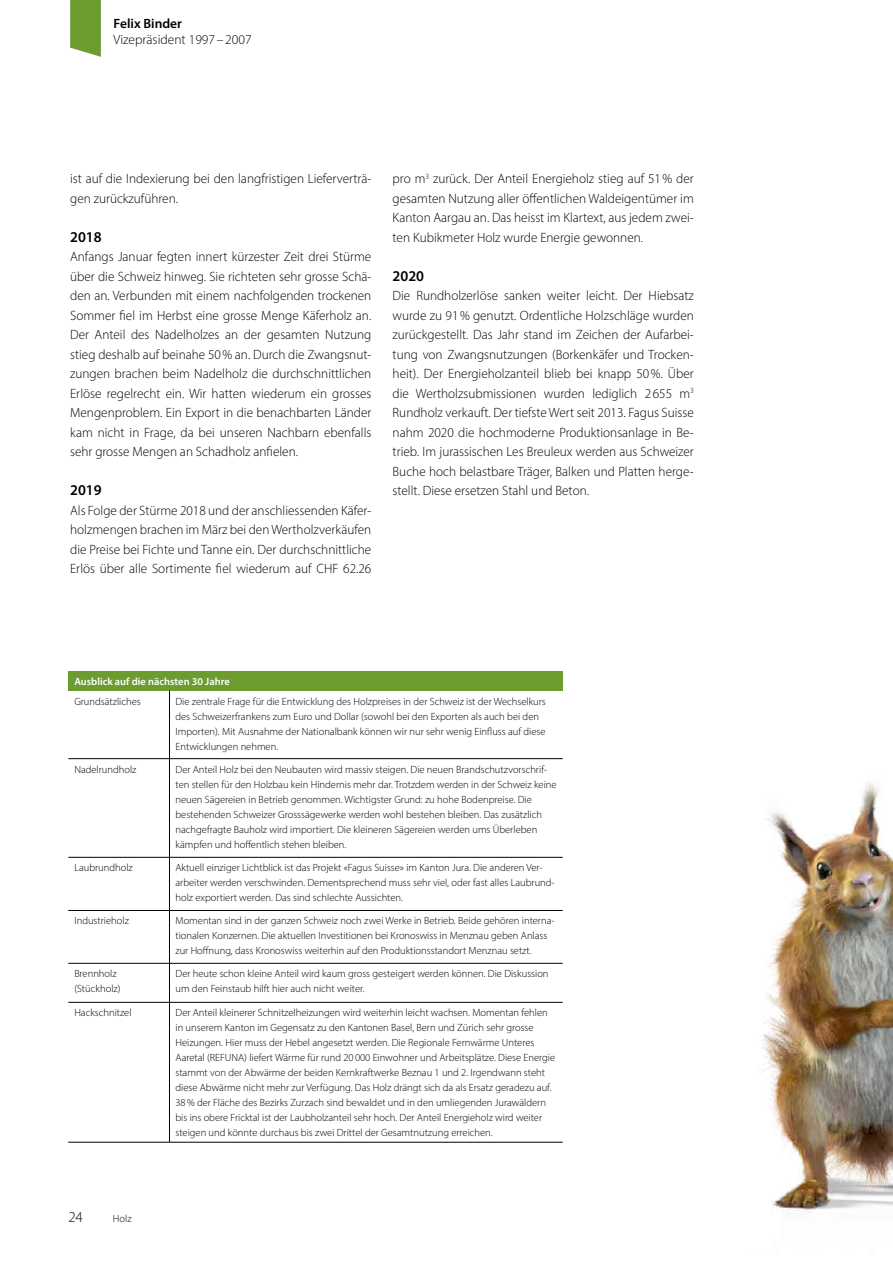
<style>
.page{position:relative;width:893px;height:1263px;background:#fff}
.page>*{position:absolute;margin:0;border:0;box-sizing:border-box;transform-origin:0 0}
.t1{font:600 15px "Myriad Pro";color:#000}
.t2{font:300 15px "Myriad Pro";color:#000}
.t3{font:300 13.5px/19.5px "Myriad Pro";color:#000;text-align:justify}
.t4{font:600 13.5px "Myriad Pro";color:#000}
.t5{font:300 10.5px/15px "Myriad Pro";color:#000}
.t6{font:600 10.5px "Myriad Pro";color:#fff}
</style>
<div class="page">
<svg style="left:70px;top:0;width:31px;height:57px;background:#79a543"></svg>
<img style="left:763px;top:782px;width:130px;height:431px">
<div style="left:68px;top:671px;width:495px;height:20px;background:#6c9c30"></div>
<hr style="left:169px;top:691px;width:1px;height:67px;background:#000">
<hr style="left:68px;top:758px;width:101px;height:1px;background:#000">
<hr style="left:169px;top:758px;width:394px;height:1px;background:#000">
<hr style="left:169px;top:759px;width:1px;height:98px;background:#000">
<hr style="left:68px;top:857px;width:101px;height:1px;background:#000">
<hr style="left:169px;top:857px;width:394px;height:1px;background:#000">
<hr style="left:169px;top:857px;width:1px;height:53px;background:#000">
<hr style="left:68px;top:910px;width:101px;height:1px;background:#000">
<hr style="left:169px;top:910px;width:394px;height:1px;background:#000">
<hr style="left:169px;top:911px;width:1px;height:52px;background:#000">
<hr style="left:68px;top:963px;width:101px;height:1px;background:#000">
<hr style="left:169px;top:963px;width:394px;height:1px;background:#000">
<hr style="left:169px;top:963px;width:1px;height:39px;background:#000">
<hr style="left:169px;top:1002px;width:1px;height:140px;background:#000">
<hr style="left:68px;top:1002px;width:101px;height:1px;background:#000">
<hr style="left:169px;top:1002px;width:394px;height:1px;background:#000">
<hr style="left:68px;top:1142px;width:101px;height:1px;background:#000">
<hr style="left:169px;top:1142px;width:394px;height:1px;background:#000">
<p class="t4" style="left:114px;top:15px;width:70px">Felix Binder</p>
<p class="t3" style="left:114px;top:30px;width:139px">Vizepräsident 1997 –2007</p>
<p class="t3" style="left:70px;top:169px;width:303px">ist auf die Indexierung bei den langfristigen Lieferverträ&shy;gen zurückzuführen.</p>
<h1 class="t1" style="left:70px;top:227px;width:33px">2018</h1>
<p class="t3" style="left:70px;top:247px;width:303px">Anfangs Januar fegten innert kürzester Zeit drei Stürme über die Schweiz hinweg. Sie richteten sehr grosse Schä&shy;den an. Verbunden mit einem nachfolgenden trockenen Sommer fiel im Herbst eine grosse Menge Käferholz an.<br>Der Anteil des Nadelholzes an der gesamten Nutzung stieg deshalb auf beinahe 50% an. Durch die Zwangsnut&shy;zungen brachen beim Nadelholz die durchschnittlichen Erlöse regelrecht ein. Wir hatten wiederum ein grosses Mengenproblem. Ein Export in die benachbarten Länder kam nicht in Frage, da bei unseren Nachbarn ebenfalls sehr grosse Mengen an Schadholz anfielen.</p>
<h1 class="t1" style="left:70px;top:481px;width:33px">2019</h1>
<p class="t3" style="left:70px;top:500px;width:303px">Als Folge der Stürme 2018 und der anschliessenden Käfer&shy;holzmengen brachen im März bei den Wertholzverkäufen die Preise bei Fichte und Tanne ein. Der durchschnittliche Erlös über alle Sortimente fiel wiederum auf CHF 62.26</p>
<p class="t3" style="left:393px;top:169px;width:303px">pro m<sup>3</sup> zurück. Der Anteil Energieholz stieg auf 51% der gesamten Nutzung aller öffentlichen Waldeigentümer im Kanton Aargau an. Das heisst im Klartext, aus jedem zwei&shy;ten Kubikmeter Holz wurde Energie gewonnen.</p>
<h1 class="t1" style="left:393px;top:266px;width:33px">2020</h1>
<p class="t3" style="left:393px;top:286px;width:303px">Die Rundholzerlöse sanken weiter leicht. Der Hiebsatz wurde zu 91% genutzt. Ordentliche Holzschläge wurden zurückgestellt. Das Jahr stand im Zeichen der Aufarbei&shy;tung von Zwangsnutzungen (Borkenkäfer und Trocken&shy;heit). Der Energieholzanteil blieb bei knapp 50%. Über die Wertholzsubmissionen wurden lediglich 2 655 m<sup>3<br></sup>Rundholz verkauft. Der tiefste Wert seit 2013. Fagus Suisse nahm 2020 die hochmoderne Produktionsanlage in Be&shy;trieb. Im jurassischen Les Breuleux werden aus Schweizer Buche hoch belastbare Träger, Balken und Platten herge&shy;stellt. Diese ersetzen Stahl und Beton.</p>
<p class="t6" style="left:74px;top:674px;width:157px">Ausblick auf die nächsten 30 Jahre</p>
<p class="t5" style="left:74px;top:693px;width:68px">Grundsätzliches</p>
<p class="t5" style="left:175px;top:693px;width:372px">Die zentrale Frage für die Entwicklung des Holzpreises in der Schweiz ist der Wechselkurs des Schweizerfrankens zum Euro und Dollar (sowohl bei den Exporten als auch bei den Importen). Mit Ausnahme der Nationalbank können wir nur sehr wenig Einfluss auf diese Entwicklungen nehmen.</p>
<p class="t5" style="left:74px;top:761px;width:64px">Nadelrundholz</p>
<p class="t5" style="left:175px;top:761px;width:383px">Der Anteil Holz bei den Neubauten wird massiv steigen. Die neuen Brandschutzvorschrif&shy;ten stellen für den Holzbau kein Hindernis mehr dar. Trotzdem werden in der Schweiz keine neuen Sägereien in Betrieb genommen. Wichtigster Grund: zu hohe Bodenpreise. Die bestehenden Schweizer Grosssägewerke werden wohl bestehen bleiben. Das zusätzlich nachgefragte Bauholz wird importiert. Die kleineren Sägereien werden ums Überleben kämpfen und hoffentlich stehen bleiben.</p>
<p class="t5" style="left:74px;top:860px;width:60px">Laubrundholz</p>
<p class="t5" style="left:175px;top:860px;width:381px">Aktuell einziger Lichtblick ist das Projekt «Fagus Suisse» im Kanton Jura. Die anderen Ver&shy;arbeiter werden verschwinden. Dementsprechend muss sehr viel, oder fast alles Laubrund&shy;holz exportiert werden. Das sind schlechte Aussichten.</p>
<p class="t5" style="left:74px;top:913px;width:56px">Industrieholz</p>
<p class="t5" style="left:175px;top:913px;width:381px">Momentan sind in der ganzen Schweiz noch zwei Werke in Betrieb. Beide gehören interna&shy;tionalen Konzernen. Die aktuellen Investitionen bei Kronoswiss in Menznau geben Anlass zur Hoffnung, dass Kronoswiss weiterhin auf den Produktionsstandort Menznau setzt.</p>
<p class="t5" style="left:74px;top:966px;width:48px">Brennholz (Stückholz)</p>
<p class="t5" style="left:175px;top:966px;width:375px">Der heute schon kleine Anteil wird kaum gross gesteigert werden können. Die Diskussion um den Feinstaub hilft hier auch nicht weiter.</p>
<p class="t5" style="left:74px;top:1005px;width:59px">Hackschnitzel</p>
<p class="t5" style="left:175px;top:1005px;width:381px">Der Anteil kleinerer Schnitzelheizungen wird weiterhin leicht wachsen. Momentan fehlen in unserem Kanton im Gegensatz zu den Kantonen Basel, Bern und Zürich sehr grosse Heizungen. Hier muss der Hebel angesetzt werden. Die Regionale Fernwärme Unteres Aaretal (REFUNA) liefert Wärme für rund 20 000 Einwohner und Arbeitsplätze. Diese Energie stammt von der Abwärme der beiden Kernkraftwerke Beznau 1 und 2. Irgendwann steht diese Abwärme nicht mehr zur Verfügung. Das Holz drängt sich da als Ersatz geradezu auf.<br>38% der Fläche des Bezirks Zurzach sind bewaldet und in den umliegenden Jurawäldern bis ins obere Fricktal ist der Laubholzanteil sehr hoch. Der Anteil Energieholz wird weiter steigen und könnte durchaus bis zwei Drittel der Gesamtnutzung erreichen.</p>
<h1 class="t2" style="left:68px;top:1208px;width:16px">24</h1>
<p class="t5" style="left:113px;top:1211px;width:20px">Holz</p>
</div>
